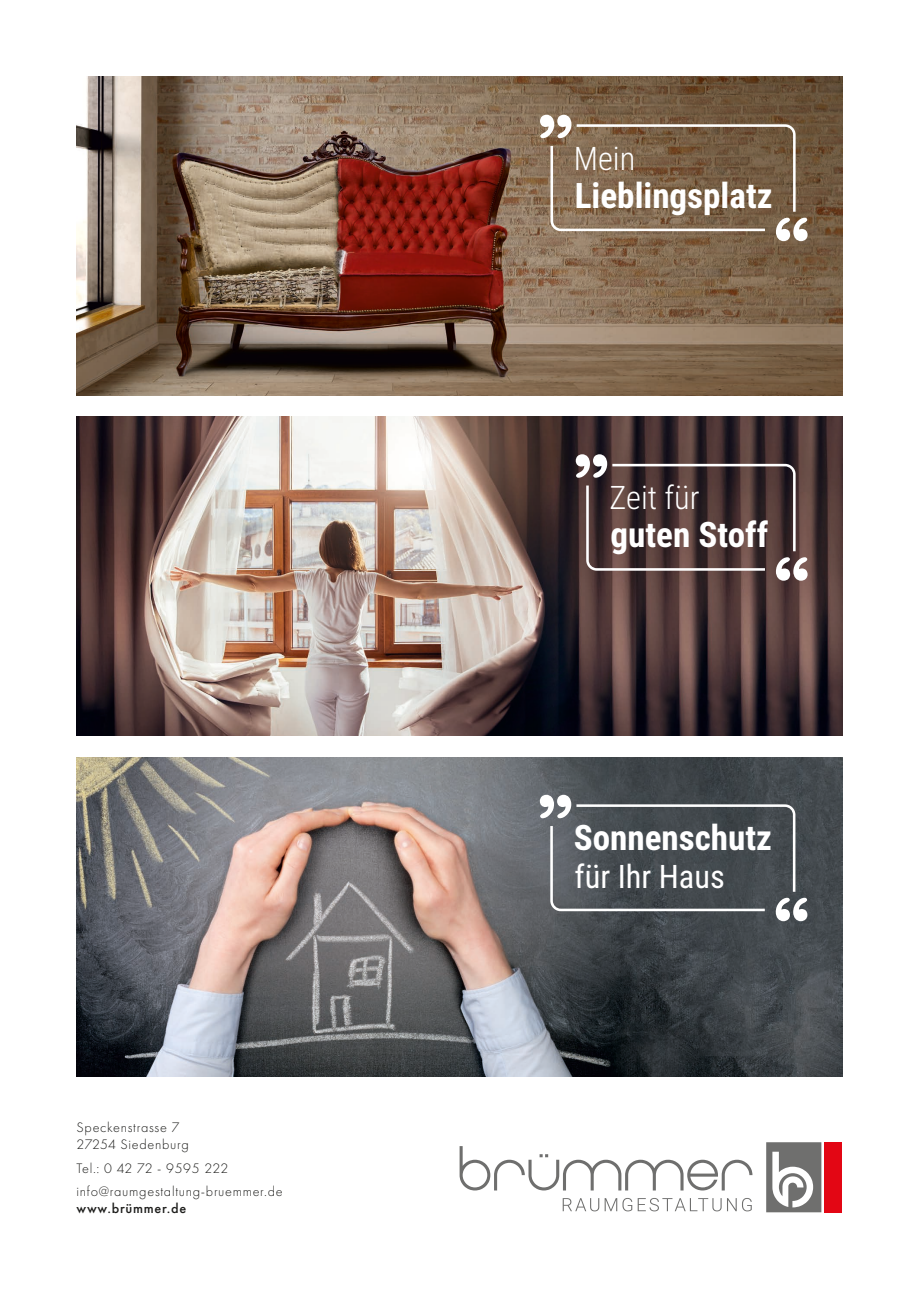
<style>
.page{position:relative;width:919px;height:1289px;background:#fff}
.page>*{position:absolute;margin:0;border:0;box-sizing:border-box;transform-origin:0 0}
.t1{font:78.45px "VAG Rounded BT";color:#fff}
.t2{font:700 35.1px "Roboto Condensed";color:#fff}
.t3{font:300 32.4px "Roboto Condensed";color:#fff}
.t4{font:32.4px "Roboto Condensed";color:#fff}
.t5{font:300 14.25px "Futura PT";letter-spacing:.05em;color:#1d1d1b}
.t6{font:300 14.25px "Futura PT";letter-spacing:.015em;color:#1d1d1b}
.t7{font:500 14.25px "Futura PT";letter-spacing:.05em;color:#1d1d1b}
</style>
<div class="page">
<svg style="left:459px;top:1146px;width:293px;height:44px"></svg>
<svg style="left:562px;top:1198px;width:189px;height:13px"></svg>
<svg style="left:766px;top:1142px;width:55px;height:70px"></svg>
<div style="left:824px;top:1142px;width:17px;height:70px;background:#e30614"></div>
<img style="left:77px;top:417px;width:765px;height:319px">
<svg style="left:586px;top:464px;width:209px;height:106px"></svg>
<img style="left:77px;top:77px;width:765px;height:318px">
<svg style="left:550px;top:124px;width:245px;height:107px"></svg>
<img style="left:77px;top:757px;width:765px;height:319px">
<svg style="left:550px;top:804px;width:245px;height:107px"></svg>
<p class="t5" style="left:77px;top:1119px;width:104px">Speckenstrasse 7</p>
<p class="t5" style="left:77px;top:1136px;width:114px">27254 Siedenburg</p>
<p class="t6" style="left:77px;top:1159px;width:153px">Tel.: 0 42 72 - 9595 222</p>
<p class="t5" style="left:77px;top:1182px;width:207px">info@raumgestaltung-bruemmer.de</p>
<p class="t7" style="left:77px;top:1199px;width:111px">www.brümmer.de</p>
<p class="t1" style="left:538px;top:50px;width:37px">„</p>
<p class="t3" style="left:574px;top:136px;width:63px">Mein</p>
<p class="t2" style="left:574px;top:171px;width:199px">Lieblingsplatz</p>
<p class="t1" style="left:773px;top:198px;width:37px">“</p>
<p class="t1" style="left:573px;top:389px;width:37px">„</p>
<p class="t3" style="left:609px;top:475px;width:92px">Zeit für</p>
<p class="t2" style="left:610px;top:510px;width:159px">guten Stoff</p>
<p class="t1" style="left:773px;top:537px;width:37px">“</p>
<p class="t1" style="left:537px;top:730px;width:37px">„</p>
<p class="t2" style="left:573px;top:812px;width:200px">Sonnenschutz</p>
<p class="t4" style="left:574px;top:853px;width:152px">für Ihr Haus</p>
<p class="t1" style="left:773px;top:877px;width:37px">“</p>
</div>
